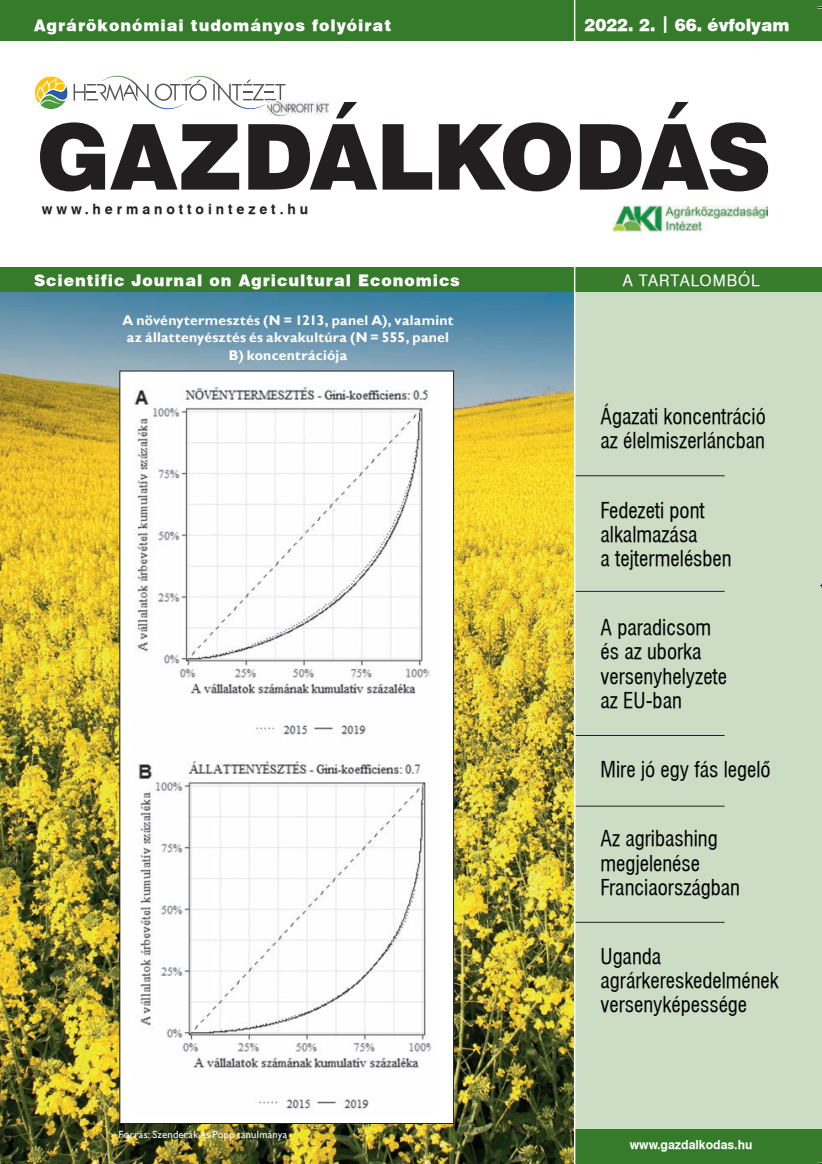
<style>
.page{position:relative;width:822px;height:1164px;background:#fff}
.page>*{position:absolute;margin:0;border:0;box-sizing:border-box;transform-origin:0 0}
.t1{font:91px "Swiss 721 Blk PFL";letter-spacing:-.015em;color:#231f20}
.t2{font:21px/24.2px "Swiss 721 Cn PFL";color:#020303}
.t3{font:16.62px "Swiss 721 Blk PFL";color:#fff}
.t4{font:15.75px "Swiss 721 Blk PFL";letter-spacing:.06em;color:#fff}
.t5{font:15.75px "Swiss 721 PFL";letter-spacing:.06em;color:#fff}
.t6{font:700 14px/17.5px "Gill Sans";letter-spacing:.02em;color:#fff;text-align:center}
.t7{font:700 14px "Swiss 721 PFL";letter-spacing:.28em;color:#231f20}
.t8{font:700 12.25px "Swiss 721 PFL";color:#fff}
.t9{font:10.5px "Gill Sans";letter-spacing:.025em;color:#fff}
</style>
<div class="page">
<img style="left:0;top:292px;width:574px;height:872px">
<div style="left:0;top:8px;width:601px;height:33px;background:#357b2b"></div>
<div style="left:0;top:0;width:601px;height:8px;background:#357b2b"></div>
<div style="left:574px;top:8px;width:248px;height:33px;background:#357b2b"></div>
<div style="left:574px;top:0;width:248px;height:8px;background:#357b2b"></div>
<div style="left:0;top:267px;width:638px;height:25px;background:#357b2b"></div>
<div style="left:575px;top:292px;width:247px;height:839px;background:#ccdcc5"></div>
<div style="left:575px;top:267px;width:232px;height:25px;background:#387c2c"></div>
<div style="left:807px;top:267px;width:15px;height:25px;background:#387c2c"></div>
<div style="left:575px;top:1129px;width:247px;height:35px;background:#357b2b"></div>
<hr style="left:574px;top:0;width:1px;height:1164px;background:#fff">
<hr style="left:576px;top:475px;width:148px;height:1px;background:#231f20">
<hr style="left:576px;top:591px;width:148px;height:1px;background:#231f20">
<hr style="left:576px;top:735px;width:148px;height:1px;background:#231f20">
<hr style="left:576px;top:806px;width:148px;height:1px;background:#231f20">
<hr style="left:576px;top:922px;width:148px;height:1px;background:#231f20">
<svg style="left:35px;top:75px;width:250px;height:35px"></svg>
<img style="left:267px;top:101px;width:60px;height:1px">
<img style="left:267px;top:102px;width:62px;height:13px">
<div style="left:120px;top:371px;width:333px;height:752px;background:#fff"></div>
<img style="left:134px;top:387px;width:298px;height:722px">
<img style="left:613px;top:205px;width:154px;height:28px">
<p class="t4" style="left:34px;top:14px;width:359px">Agrárökonómiai tudományos folyóirat</p>
<p class="t3" style="left:584px;top:14px;width:206px">2022. 2. | 66. évfolyam</p>
<h1 class="t1" style="left:37px;top:96px;width:736px">GAZDÁLKODÁS</h1>
<p class="t7" style="left:42px;top:200px;width:268px">www.hermanottointezet.hu</p>
<p class="t4" style="left:34px;top:269px;width:427px">Scientific Journal on Agricultural Economics</p>
<p class="t5" style="left:623px;top:269px;width:138px">A TARTALOMBÓL</p>
<p class="t6" style="left:122px;top:312px;width:333px">A növénytermesztés (N = 1213, panel A), valamint az állattenyésztés és akvakultúra (N = 555, panel<br>B) koncentrációja</p>
<p class="t9" style="left:119px;top:1128px;width:170px">Forrás: Szenderák és Popp tanulmánya</p>
<p class="t2" style="left:600px;top:404px;width:167px">Ágazati koncentráció az élelmiszerláncban</p>
<p class="t2" style="left:600px;top:498px;width:133px">Fedezeti pont alkalmazása<br>a tejtermelésben</p>
<p class="t2" style="left:600px;top:616px;width:128px">A paradicsom és az uborka versenyhelyzete az EU-ban</p>
<p class="t2" style="left:600px;top:757px;width:171px">Mire jó egy fás legelő</p>
<p class="t2" style="left:600px;top:827px;width:141px">Az agribashing megjelenése<br>Franciaországban</p>
<p class="t2" style="left:600px;top:944px;width:180px">Uganda agrárkereskedelmének versenyképessége</p>
<p class="t8" style="left:630px;top:1136px;width:124px">www.gazdalkodas.hu</p>
</div>
